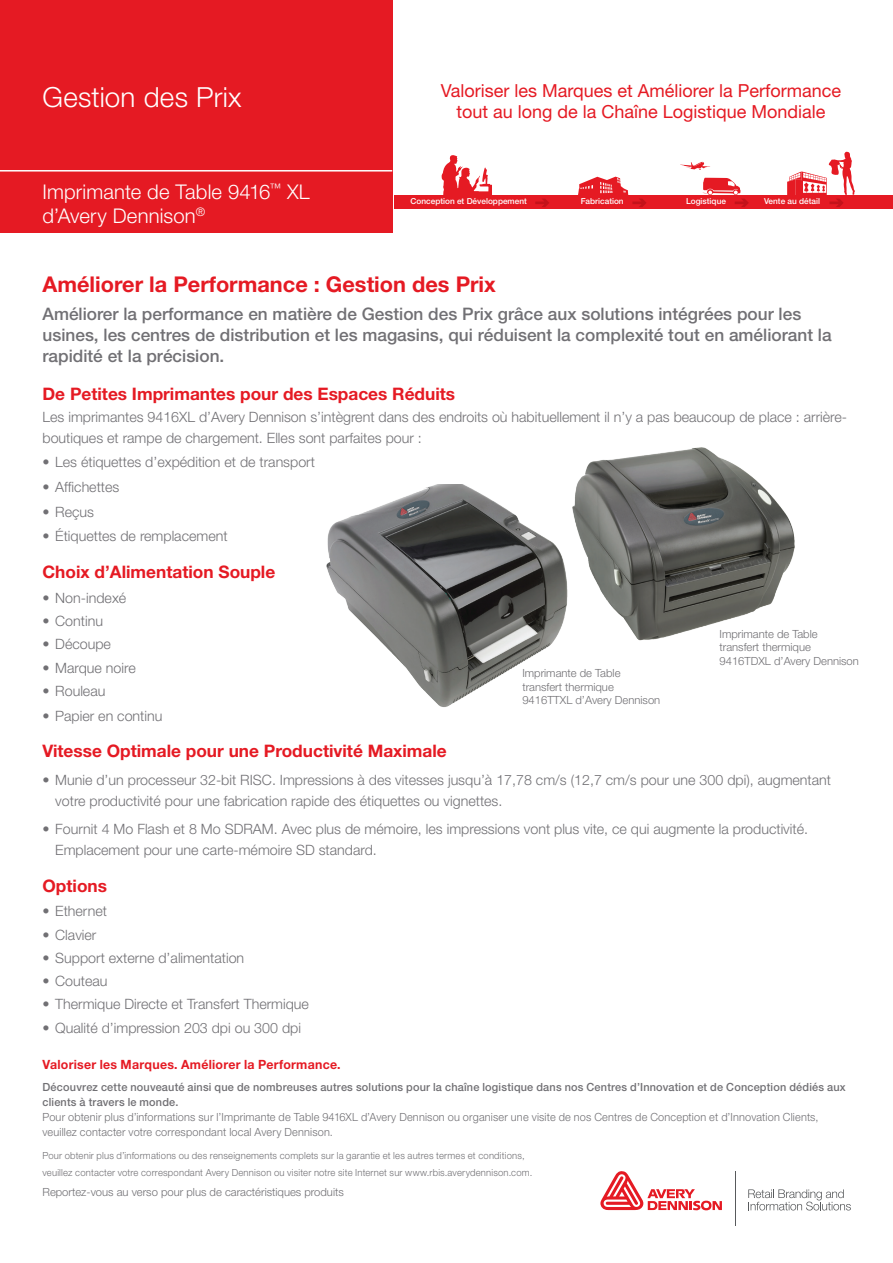
<style>
.page{position:relative;width:893px;height:1263px;background:#fff}
.page>*{position:absolute;margin:0;border:0;box-sizing:border-box;transform-origin:0 0}
.t1{font:300 27.75px "Helvetica Neue";letter-spacing:.01em;color:#fff}
.t2{font:700 21.75px "Helvetica Neue";color:#e51a23}
.t3{font:300 20.25px/24px "Helvetica Neue";letter-spacing:.01em;color:#fff}
.t4{font:18px/21.6px "Helvetica Neue";color:#e51a23;text-align:center}
.t5{font:500 17.25px/21px "Helvetica Neue";color:#717074}
.t6{font:700 17.25px "Helvetica Neue";color:#e51a23}
.t7{font:300 14.25px/21px "Helvetica Neue";color:#717074}
.t8{font:700 12.75px "Helvetica Neue";letter-spacing:.02em;color:#e51a23}
.t9{font:300 11.25px/13.5px "Helvetica Neue";color:#717074}
.t10{font:500 11.25px/15px "Helvetica Neue";letter-spacing:.02em;color:#717074}
.t11{font:300 9.75px/16.5px "Helvetica Neue";letter-spacing:.02em;color:#717074}
.t12{font:500 8.25px "Helvetica Neue";color:#fff}
</style>
<div class="page">
<img style="left:577px;top:447px;width:218px;height:194px">
<img style="left:326px;top:485px;width:288px;height:222px">
<svg style="left:600px;top:1171px;width:122px;height:39px"></svg>
<hr style="left:735px;top:1171px;width:1px;height:54px;background:#585a5c">
<svg style="left:748px;top:1189px;width:103px;height:21px"></svg>
<div style="left:0;top:0;width:392px;height:233px;background:#e51a23"></div>
<div style="left:395px;top:195px;width:498px;height:14px;background:#e51a23"></div>
<svg style="left:535px;top:199px;width:14px;height:8px"></svg>
<svg style="left:578px;top:152px;width:277px;height:55px"></svg>
<svg style="left:442px;top:155px;width:50px;height:40px"></svg>
<hr style="left:0;top:170px;width:392px;height:2px;background:#fff">
<h1 class="t1" style="left:43px;top:80px;width:200px">Gestion des Prix</h1>
<h3 class="t3" style="left:43px;top:179px;width:269px">Imprimante de Table 9416<sup>™</sup> XL d’Avery Dennison<sup>®</sup></h3>
<p class="t4" style="left:441px;top:79px;width:402px">Valoriser les Marques et Améliorer la Performance tout au long de la Chaîne Logistique Mondiale</p>
<p class="t12" style="left:411px;top:197px;width:118px">Conception et Développement</p>
<p class="t12" style="left:581px;top:197px;width:44px">Fabrication</p>
<p class="t12" style="left:686px;top:197px;width:41px">Logistique</p>
<p class="t12" style="left:764px;top:197px;width:58px">Vente au détail</p>
<h2 class="t2" style="left:43px;top:270px;width:455px">Améliorer la Performance : Gestion des Prix</h2>
<p class="t5" style="left:43px;top:303px;width:791px">Améliorer la performance en matière de Gestion des Prix grâce aux solutions intégrées pour les usines, les centres de distribution et les magasins, qui réduisent la complexité tout en améliorant la rapidité et la précision.</p>
<p class="t6" style="left:43px;top:383px;width:414px">De Petites Imprimantes pour des Espaces Réduits</p>
<p class="t7" style="left:43px;top:406px;width:806px">Les imprimantes 9416XL d’Avery Dennison s’intègrent dans des endroits où habituellement il n’y a pas beaucoup de place : arrière&shy;boutiques et rampe de chargement. Elles sont parfaites pour :</p>
<p class="t7" style="left:43px;top:451px;width:274px">• Les étiquettes d’expédition et de transport</p>
<p class="t7" style="left:43px;top:476px;width:78px">• Affichettes</p>
<p class="t7" style="left:43px;top:501px;width:53px">• Reçus</p>
<p class="t7" style="left:43px;top:525px;width:187px">• Étiquettes de remplacement</p>
<p class="t6" style="left:43px;top:561px;width:234px">Choix d’Alimentation Souple</p>
<p class="t7" style="left:43px;top:587px;width:85px">• Non-indexé</p>
<p class="t7" style="left:43px;top:610px;width:62px">• Continu</p>
<p class="t7" style="left:43px;top:633px;width:70px">• Découpe</p>
<p class="t7" style="left:43px;top:657px;width:95px">• Marque noire</p>
<p class="t7" style="left:43px;top:680px;width:64px">• Rouleau</p>
<p class="t7" style="left:43px;top:705px;width:121px">• Papier en continu</p>
<p class="t6" style="left:43px;top:740px;width:406px">Vitesse Optimale pour une Productivité Maximale</p>
<p class="t7" style="left:55px;top:769px;width:777px;text-indent:-13px">• Munie d’un processeur 32-bit RISC. Impressions à des vitesses jusqu’à 17,78 cm/s (12,7 cm/s pour une 300 dpi), augmentant votre productivité pour une fabrication rapide des étiquettes ou vignettes.</p>
<p class="t7" style="left:55px;top:818px;width:754px;text-indent:-13px">• Fournit 4 Mo Flash et 8 Mo SDRAM. Avec plus de mémoire, les impressions vont plus vite, ce qui augmente la productivité.<br>Emplacement pour une carte-mémoire SD standard.</p>
<p class="t6" style="left:43px;top:875px;width:66px">Options</p>
<p class="t7" style="left:43px;top:900px;width:66px">• Ethernet</p>
<p class="t7" style="left:43px;top:924px;width:55px">• Clavier</p>
<p class="t7" style="left:43px;top:947px;width:203px">• Support externe d’alimentation</p>
<p class="t7" style="left:43px;top:970px;width:67px">• Couteau</p>
<p class="t7" style="left:43px;top:993px;width:268px">• Thermique Directe et Transfert Thermique</p>
<p class="t7" style="left:43px;top:1017px;width:260px">• Qualité d’impression 203 dpi ou 300 dpi</p>
<p class="t8" style="left:43px;top:1057px;width:300px">Valoriser les Marques. Améliorer la Performance.</p>
<p class="t10" style="left:43px;top:1079px;width:805px">Découvrez cette nouveauté ainsi que de nombreuses autres solutions pour la chaîne logistique dans nos Centres d’Innovation et de Conception dédiés aux clients à travers le monde.</p>
<p class="t9" style="left:43px;top:1109px;width:778px;line-height:15px">Pour obtenir plus d’informations sur l’Imprimante de Table 9416XL d’Avery Dennison ou organiser une visite de nos Centres de Conception et d’Innovation Clients, veuillez contacter votre correspondant local Avery Dennison.</p>
<p class="t11" style="left:43px;top:1147px;width:491px">Pour obtenir plus d’informations ou des renseignements complets sur la garantie et les autres termes et conditions, veuillez contacter votre correspondant Avery Dennison ou visiter notre site Internet sur www.rbis.averydennison.com.</p>
<p class="t9" style="left:719px;top:627px;width:141px">Imprimante de Table transfert thermique<br>9416TDXL d’Avery Dennison</p>
<p class="t9" style="left:522px;top:666px;width:139px">Imprimante de Table transfert thermique<br>9416TTXL d’Avery Dennison</p>
<p class="t9" style="left:43px;top:1185px;width:303px">Reportez-vous au verso pour plus de caractéristiques produits</p>
</div>
